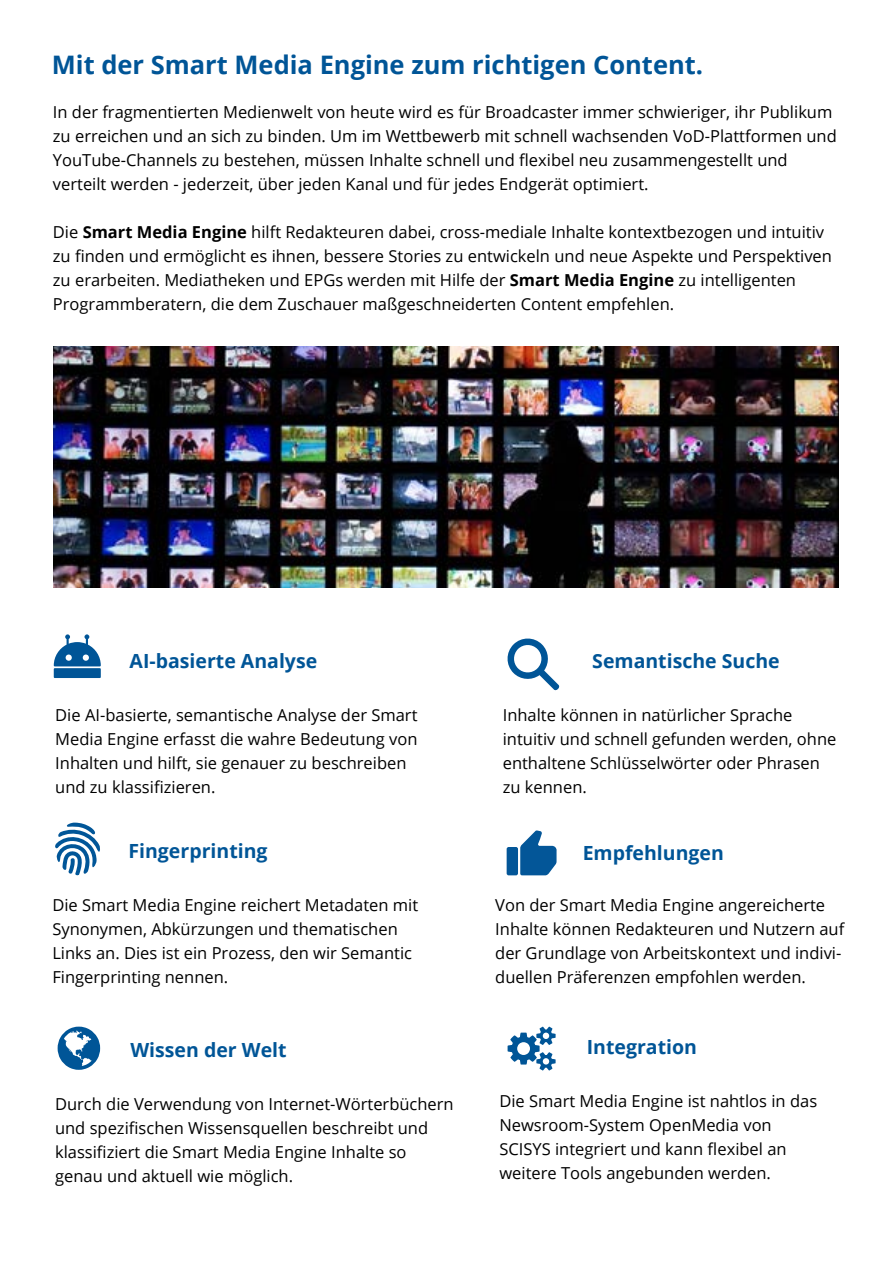
<style>
.page{position:relative;width:893px;height:1263px;background:#fff}
.page>*{position:absolute;margin:0;border:0;box-sizing:border-box;transform-origin:0 0}
.t1{font:700 25.5px "Open Sans";color:#005597}
.t2{font:700 19.5px "Open Sans";color:#005597}
.t3{font:16.5px/24px "Open Sans";color:#000}
.s1{font-weight:700}
</style>
<div class="page">
<img style="left:53px;top:347px;width:786px;height:241px">
<svg style="left:58px;top:1026px;width:42px;height:44px"></svg>
<svg style="left:508px;top:1026px;width:48px;height:44px"></svg>
<svg style="left:55px;top:823px;width:45px;height:53px"></svg>
<svg style="left:54px;top:634px;width:47px;height:44px"></svg>
<svg style="left:507px;top:638px;width:53px;height:53px"></svg>
<svg style="left:507px;top:830px;width:50px;height:45px"></svg>
<h1 class="t1" style="left:52px;top:46px;width:653px">Mit der Smart Media Engine zum richtigen Content.</h1>
<p class="t3" style="left:53px;top:100px;width:785px">In der fragmentierten Medienwelt von heute wird es für Broadcaster immer schwieriger, ihr Publikum zu erreichen und an sich zu binden. Um im Wettbewerb mit schnell wachsenden VoD-Plattformen und YouTube-Channels zu bestehen, müssen Inhalte schnell und flexibel neu zusammengestellt und verteilt werden - jederzeit, über jeden Kanal und für jedes Endgerät optimiert.</p>
<p class="t3" style="left:53px;top:220px;width:781px">Die <span class="s1">Smart Media Engine</span> hilft Redakteuren dabei, cross-mediale Inhalte kontextbezogen und intuitiv zu finden und ermöglicht es ihnen, bessere Stories zu entwickeln und neue Aspekte und Perspektiven zu erarbeiten. Mediatheken und EPGs werden mit Hilfe der <span class="s1">Smart Media Engine</span> zu intelligenten Programmberatern, die dem Zuschauer maßgeschneiderten Content empfehlen.</p>
<p class="t2" style="left:130px;top:647px;width:189px">AI-basierte Analyse</p>
<p class="t3" style="left:55px;top:703px;width:364px">Die AI-basierte, semantische Analyse der Smart Media Engine erfasst die wahre Bedeutung von Inhalten und hilft, sie genauer zu beschreiben und zu klassifizieren.</p>
<p class="t2" style="left:128px;top:837px;width:141px">Fingerprinting</p>
<p class="t3" style="left:52px;top:892px;width:367px">Die Smart Media Engine reichert Metadaten mit Synonymen, Abkürzungen und thematischen Links an. Dies ist ein Prozess, den wir Semantic Fingerprinting nennen.</p>
<p class="t2" style="left:130px;top:1036px;width:158px">Wissen der Welt</p>
<p class="t3" style="left:55px;top:1092px;width:400px">Durch die Verwendung von Internet-Wörterbüchern und spezifischen Wissensquellen beschreibt und klassifiziert die Smart Media Engine Inhalte so genau und aktuell wie möglich.</p>
<p class="t2" style="left:592px;top:647px;width:189px">Semantische Suche</p>
<p class="t3" style="left:503px;top:703px;width:335px">Inhalte können in natürlicher Sprache intuitiv und schnell gefunden werden, ohne enthaltene Schlüsselwörter oder Phrasen zu kennen.</p>
<p class="t2" style="left:583px;top:839px;width:143px">Empfehlungen</p>
<p class="t3" style="left:495px;top:892px;width:351px">Von der Smart Media Engine angereicherte Inhalte können Redakteuren und Nutzern auf der Grundlage von Arbeitskontext und indivi&shy;duellen Präferenzen empfohlen werden.</p>
<p class="t2" style="left:587px;top:1033px;width:112px">Integration</p>
<p class="t3" style="left:499px;top:1089px;width:319px">Die Smart Media Engine ist nahtlos in das Newsroom-System OpenMedia von SCISYS integriert und kann flexibel an weitere Tools angebunden werden.</p>
</div>
